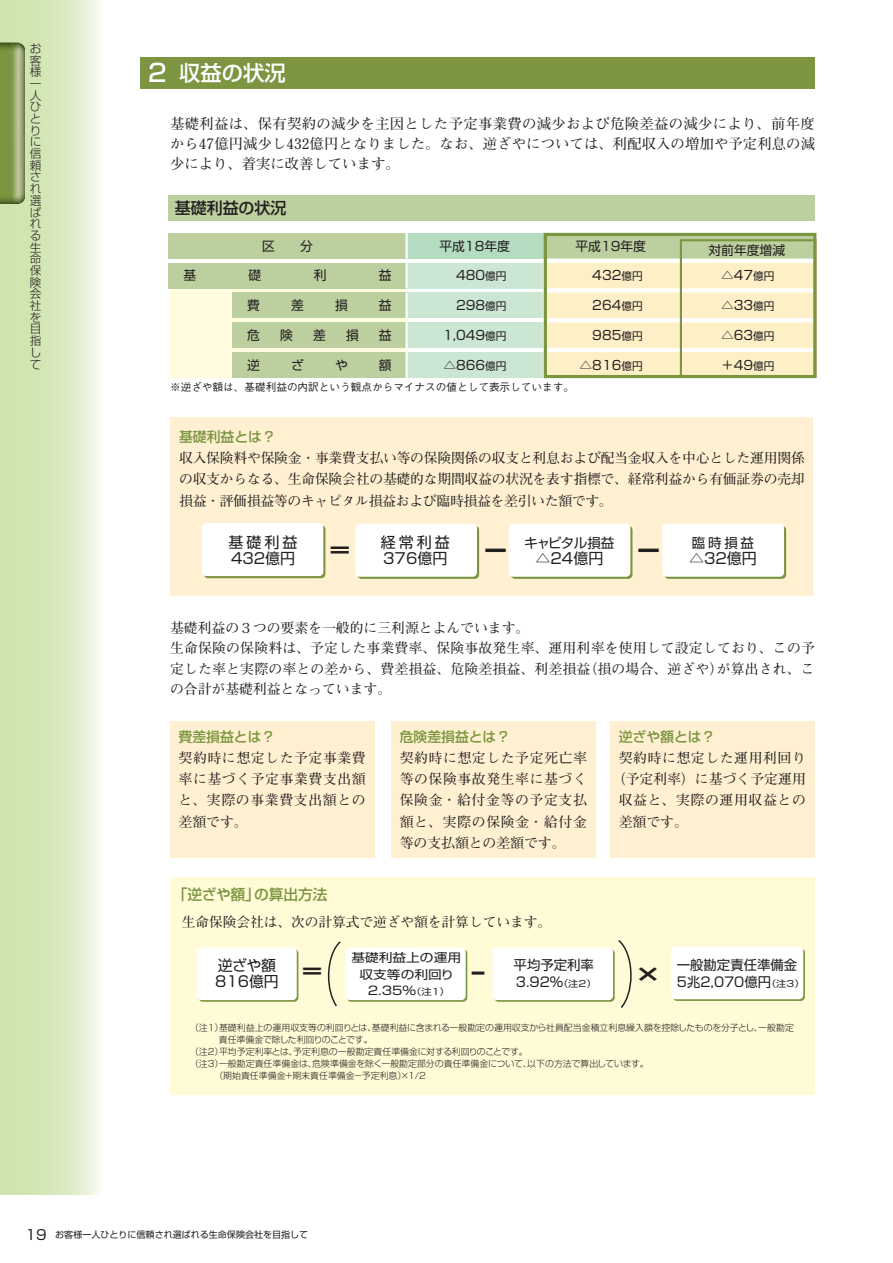
<style>
.page{position:relative;width:893px;height:1263px;background:#fff}
.page>*{position:absolute;margin:0;border:0;box-sizing:border-box;transform-origin:0 0}
.t1{font:27px "Shin Go Pro Bold 90 pv RKSJ H";color:#231f20}
.t2{font:500 21.3px "Shin Go Pro";color:#fff}
.t3{font:20.25px "Shin Go Pro Bold 90 pv RKSJ H";color:#231f20;scale:1.32 1}
.t4{font:20.1px "Shin Go Pro Bold 90 pv RKSJ H";color:#231f20;scale:1.32 1}
.t5{font:20.1px "Shin Go Pro Bold 90 pv RKSJ H";color:#231f20;scale:1.98 1}
.t6{font:500 15.9px "Shin Go Pro";color:#231f20}
.t7{font:15px/16.5px "Shin Go Pro Regular 90 pv RKSJ H";color:#231f20}
.t8{font:14.85px "Shin Go Pro Regular 90 pv RKSJ H";color:#231f20}
.t9{font:14.7px "Shin Go Pro Medium 90 pv RKSJ H";color:#7b9540}
.t10{font:700 14.4px/20.2px "Futo Min A101 Pro";letter-spacing:.005em;color:#231f20;text-align:justify}
.t11{font:700 13.8px/21.5px "Futo Min A101 Pro";letter-spacing:.015em;color:#231f20;text-align:justify}
.t12{font:500 13.8px "Shin Go Pro";color:#7b9540}
.t13{font:700 13.8px "Futo Min A101 Pro";letter-spacing:.045em;color:#231f20}
.t14{font:700 13.8px "Futo Min A101 Pro";letter-spacing:.05em;color:#231f20}
.t15{font:13.65px "Futo Min A101 Pro Bold 90 pv RKSJ H";color:#231f20}
.t16{font:13.5px "Shin Go Pro Regular 90 pv RKSJ H";letter-spacing:-.045em;color:#231f20}
.t17{font:13.5px "Shin Go Pro Regular 90 pv RKSJ H";color:#231f20}
.t18{font:13.35px/16.4px "Shin Go Pro Regular 90 pv RKSJ H";color:#231f20}
.t19{font:12.75px "Shin Go Pro";color:#231f20}
.t20{font:11.85px/16.4px "Shin Go Pro Regular 90 pv RKSJ H";color:#231f20;text-align:center;scale:1.15 1}
.t21{font:300 11.7px/11.7px "Shin Go Pro";color:#231f20}
.t22{font:500 10.65px "Gothic BBB Pro";color:#231f20}
.t23{font:10.65px "Shin Go Pro";color:#231f20}
.t24{font:9px "Shin Go Pro";color:#231f20}
.t25{font:8.85px "Shin Go Pro Light 90 pv RKSJ H";color:#231f20}
.t26{font:8.85px "Shin Go Pro Light 90 pv RKSJ H";letter-spacing:-.02em;color:#231f20}
.s1{font-size:24.45px}
.s2{font-size:10.65px}
.s3{font-size:8.85px}
.s4{font-size:13.8px}
</style>
<div class="page">
<svg style="left:0;top:0;width:99px;height:1195px;background:#daeac1"></svg>
<svg style="left:0;top:43px;width:25px;height:161px;background:#899d58"></svg>
<div style="left:169px;top:263px;width:238px;height:114px;background:#fffce0"></div>
<div style="left:140px;top:57px;width:675px;height:31px;background:#7b9540"></div>
<div style="left:168px;top:195px;width:647px;height:25px;background:#bcd09f"></div>
<div style="left:168px;top:233px;width:239px;height:26px;background:#bcd09f"></div>
<div style="left:407px;top:233px;width:136px;height:26px;background:#b3dcc0"></div>
<hr style="left:406px;top:233px;width:2px;height:26px;background:#fff">
<div style="left:168px;top:263px;width:239px;height:25px;background:#bcd09f"></div>
<div style="left:407px;top:263px;width:136px;height:25px;background:#cbe6d3"></div>
<hr style="left:406px;top:263px;width:2px;height:25px;background:#fff">
<div style="left:232px;top:293px;width:175px;height:25px;background:#bcd09f"></div>
<div style="left:407px;top:293px;width:136px;height:25px;background:#cbe6d3"></div>
<hr style="left:406px;top:293px;width:2px;height:25px;background:#fff">
<div style="left:232px;top:322px;width:175px;height:26px;background:#bcd09f"></div>
<div style="left:407px;top:322px;width:136px;height:26px;background:#cbe6d3"></div>
<hr style="left:406px;top:322px;width:2px;height:26px;background:#fff">
<div style="left:232px;top:352px;width:175px;height:26px;background:#bcd09f"></div>
<div style="left:407px;top:352px;width:136px;height:26px;background:#cbe6d3"></div>
<svg style="left:543px;top:233px;width:269px;height:145px;background:#f4edc7"></svg>
<hr style="left:406px;top:352px;width:2px;height:26px;background:#fff">
<div style="left:544px;top:233px;width:272px;height:145px;border:3px solid #7b9540"></div>
<div style="left:680px;top:239px;width:136px;height:138px;border:2px solid #7b9540"></div>
<div style="left:170px;top:722px;width:204px;height:136px;background:#fef0d0"></div>
<div style="left:391px;top:722px;width:204px;height:136px;background:#fef0d0"></div>
<div style="left:610px;top:722px;width:204px;height:136px;background:#fef0d0"></div>
<div style="left:170px;top:877px;width:645px;height:217px;background:#fffbd6"></div>
<div style="left:198px;top:949px;width:100px;height:53px;background:#879e51;border-radius:4px"></div>
<svg style="left:673px;top:948px;width:132px;height:53px"></svg>
<div style="left:197px;top:947px;width:100px;height:53px;background:#fff;border-radius:4px"></div>
<div style="left:671px;top:947px;width:132px;height:52px;background:#fff;border-radius:4px"></div>
<svg style="left:327px;top:940px;width:305px;height:68px"></svg>
<div style="left:171px;top:417px;width:642px;height:178px;background:#fef0d0"></div>
<div style="left:357px;top:526px;width:122px;height:53px;background:#7b9540;border-radius:4px"></div>
<svg style="left:204px;top:525px;width:121px;height:53px"></svg>
<svg style="left:511px;top:526px;width:121px;height:53px"></svg>
<div style="left:664px;top:526px;width:122px;height:53px;background:#7b9540;border-radius:4px"></div>
<div style="left:355px;top:524px;width:122px;height:53px;background:#fff;border-radius:4px"></div>
<div style="left:202px;top:523px;width:121px;height:53px;background:#fff;border-radius:4px"></div>
<div style="left:509px;top:524px;width:121px;height:53px;background:#fff;border-radius:4px"></div>
<div style="left:662px;top:524px;width:122px;height:53px;background:#fff;border-radius:4px"></div>
<p class="t21" style="left:30px;top:41px;width:13px">お客様一人ひとりに信頼され選ばれる生命保険会社を目指して</p>
<h2 class="t2" style="left:148px;top:55px;width:139px"><span class="s1">2</span> 収益の状況</h2>
<p class="t10" style="left:170px;top:111px;width:646px">基礎利益は、保有契約の減少を主因とした予定事業費の減少および危険差益の減少により、前年度から47億円減少し432億円となりました。なお、逆ざやについては、利配収入の増加や予定利息の減少により、着実に改善しています。</p>
<p class="t6" style="left:175px;top:195px;width:113px">基礎利益の状況</p>
<p class="t19" style="left:262px;top:235px;width:53px">区　　分</p>
<p class="t19" style="left:439px;top:235px;width:72px">平成18年度</p>
<p class="t19" style="left:576px;top:235px;width:72px">平成1 9年度</p>
<p class="t19" style="left:708px;top:240px;width:78px">対前年度増減</p>
<p class="t19" style="left:183px;top:265px;width:14px">基</p>
<p class="t19" style="left:249px;top:265px;width:14px">礎</p>
<p class="t19" style="left:314px;top:265px;width:14px">利</p>
<p class="t19" style="left:379px;top:265px;width:14px">益</p>
<p class="t19" style="left:456px;top:265px;width:52px">480<span class="s2">億円</span></p>
<p class="t19" style="left:592px;top:265px;width:11px">432</p>
<p class="t23" style="left:621px;top:268px;width:23px">億円</p>
<p class="t19" style="left:721px;top:265px;width:55px">△47<span class="s2">億円</span></p>
<p class="t19" style="left:247px;top:295px;width:14px">費</p>
<p class="t19" style="left:291px;top:295px;width:14px">差</p>
<p class="t19" style="left:335px;top:295px;width:14px">損</p>
<p class="t19" style="left:379px;top:295px;width:14px">益</p>
<p class="t19" style="left:456px;top:295px;width:52px">298<span class="s2">億円</span></p>
<p class="t19" style="left:592px;top:295px;width:11px">264</p>
<p class="t23" style="left:621px;top:297px;width:23px">億円</p>
<p class="t19" style="left:721px;top:295px;width:55px">△33<span class="s2">億円</span></p>
<p class="t19" style="left:247px;top:325px;width:14px">危</p>
<p class="t19" style="left:280px;top:325px;width:14px">険</p>
<p class="t19" style="left:313px;top:325px;width:14px">差</p>
<p class="t19" style="left:346px;top:325px;width:14px">損</p>
<p class="t19" style="left:379px;top:325px;width:14px">益</p>
<p class="t19" style="left:443px;top:325px;width:65px">1 ,049<span class="s2">億円</span></p>
<p class="t19" style="left:592px;top:325px;width:52px">985<span class="s2">億円</span></p>
<p class="t19" style="left:721px;top:325px;width:55px">△63<span class="s2">億円</span></p>
<p class="t19" style="left:247px;top:354px;width:14px">逆</p>
<p class="t19" style="left:291px;top:354px;width:14px">ざ</p>
<p class="t19" style="left:335px;top:354px;width:14px">や</p>
<p class="t19" style="left:379px;top:354px;width:14px">額</p>
<p class="t19" style="left:443px;top:354px;width:23px">△866</p>
<p class="t23" style="left:485px;top:357px;width:23px">億円</p>
<p class="t19" style="left:580px;top:354px;width:23px">△816</p>
<p class="t23" style="left:621px;top:357px;width:23px">億円</p>
<p class="t19" style="left:721px;top:354px;width:55px">＋49<span class="s2">億円</span></p>
<p class="t22" style="left:170px;top:379px;width:405px">※逆ざや額は、基礎利益の内訳という観点からマイナスの値として表示しています。</p>
<p class="t12" style="left:179px;top:426px;width:98px">基礎利益とは？</p>
<p class="t11" style="left:179px;top:445px;width:627px">収入保険料や保険金・事業費支払い等の保険関係の収支と利息および配当金収入を中心とした運用関係の収支からなる、生命保険会社の基礎的な期間収益の状況を表す指標で、経常利益から有価証券の売却損益・評価損益等のキャピタル損益および臨時損益を差引いた額です。</p>
<p class="t7" style="left:381px;top:532px;width:70px">経常利益<br>376億円</p>
<p class="t7" style="left:229px;top:532px;width:70px">基礎利益<br>432億円</p>
<h3 class="t3" style="left:330px;top:534px;width:17px">=</h3>
<h1 class="t1" style="left:482px;top:529px;width:29px">－</h1>
<h1 class="t1" style="left:635px;top:529px;width:29px">－</h1>
<p class="t16" style="left:524px;top:531px;width:91px">キャピタル損益</p>
<p class="t7" style="left:536px;top:548px;width:69px">△24億円</p>
<p class="t17" style="left:692px;top:532px;width:64px">臨時損益</p>
<p class="t7" style="left:689px;top:549px;width:69px">△32億円</p>
<p class="t11" style="left:170px;top:616px;width:646px;line-height:20.2px;text-align:left">基礎利益の３つの要素を一般的に三利源とよんでいます。<br>生命保険の保険料は、予定した事業費率、保険事故発生率、運用利率を使用して設定しており、この予定した率と実際の率との差から、費差損益、危険差損益、利差損益（損の場合、逆ざや）が算出され、この合計が基礎利益となっています。</p>
<p class="t12" style="left:179px;top:725px;width:98px">費差損益とは？</p>
<p class="t11" style="left:179px;top:745px;width:189px">契約時に想定した予定事業費率に基づく予定事業費支出額と、実際の事業費支出額との差額です。</p>
<p class="t12" style="left:619px;top:725px;width:98px">逆ざや額とは？</p>
<p class="t13" style="left:619px;top:747px;width:189px">契約時に想定した運用利回り</p>
<p class="t11" style="left:612px;top:766px;width:196px">（予定利率）に基づく予定運用</p>
<p class="t14" style="left:619px;top:789px;width:189px">収益と、実際の運用収益との</p>
<p class="t11" style="left:619px;top:809px;width:71px">差額です。</p>
<p class="t12" style="left:400px;top:725px;width:112px">危険差損益とは？</p>
<p class="t11" style="left:400px;top:745px;width:189px">契約時に想定した予定死亡率等の保険事故発生率に基づく保険金・給付金等の予定支払額と、実際の保険金・給付金等の支払額との差額です。</p>
<p class="t9" style="left:173px;top:883px;width:156px">「逆ざや額」の算出方法</p>
<p class="t15" style="left:182px;top:911px;width:371px">生命保険会社は、次の計算式で逆ざや額を計算しています。</p>
<p class="t20" style="left:351px;top:948px;width:97px">基礎利益上の運用収支等の利回り<br>2.35％<span class="s3">（注1）</span></p>
<p class="t18" style="left:514px;top:955px;width:85px">平均予定利率<br>3.92％<span class="s3">（注2）</span></p>
<p class="t18" style="left:677px;top:955px;width:129px">一般勘定責任準備金<br>5兆2,070億円<span class="s3">（注3）</span></p>
<p class="t25" style="left:190px;top:1021px;width:605px">（注1）基礎利益上の運用収支等の利回りとは、基礎利益に含まれる一般勘定の運用収支から社員配当金積立利息繰入額を控除したものを分子とし、一般勘定</p>
<p class="t26" style="left:194px;top:1033px;width:180px">　　　責任準備金で除した利回りのことです。</p>
<p class="t25" style="left:190px;top:1044px;width:339px">（注2）平均予定利率とは、予定利息の一般勘定責任準備金に対する利回りのことです。</p>
<p class="t25" style="left:190px;top:1056px;width:460px">（注3）一般勘定責任準備金は、危険準備金を除く一般勘定部分の責任準備金について、以下の方法で算出しています。</p>
<p class="t25" style="left:194px;top:1068px;width:233px">　　　（期始責任準備金+期末責任準備金－予定利息）×1/2</p>
<p class="t8" style="left:218px;top:953px;width:60px">逆ざや額</p>
<h3 class="t4" style="left:302px;top:955px;width:17px">=</h3>
<h3 class="t5" style="left:471px;top:955px;width:9px">-</h3>
<h3 class="t4" style="left:635px;top:958px;width:22px">×</h3>
<p class="t8" style="left:215px;top:969px;width:65px">816億円</p>
<p class="t24" style="left:26px;top:1227px;width:284px"><span class="s4">1 9</span> お客様一人ひとりに信頼され選ばれる生命保険会社を目指して</p>
</div>
